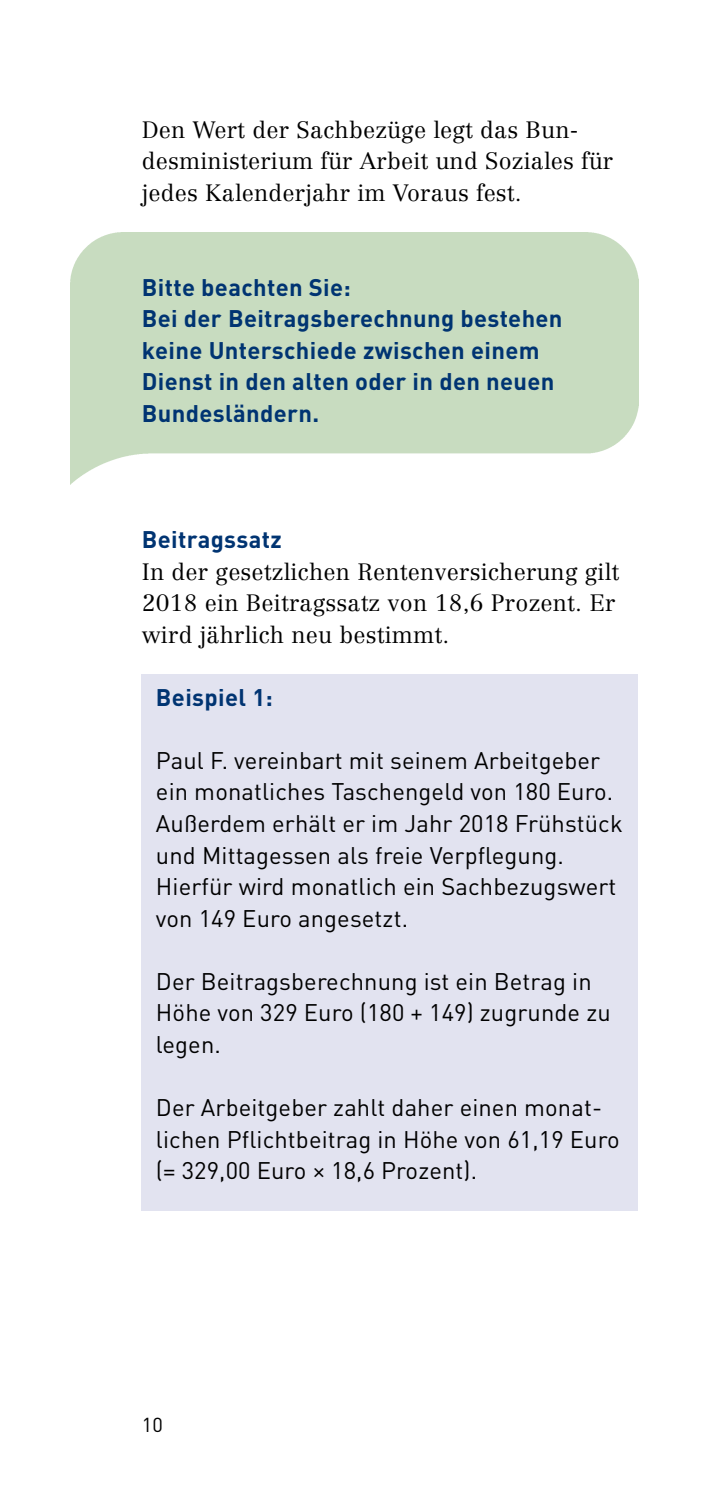
<style>
.page{position:relative;width:709px;height:1489px;background:#fff}
.page>*{position:absolute;margin:0;border:0;box-sizing:border-box;transform-origin:0 0}
.t1{font:23.75px/31.5px "DIN";letter-spacing:.005em;color:#000}
.t2{font:700 23.75px/31.5px "DIN";letter-spacing:.015em;color:#003472}
.t3{font:300 23.25px/31.5px "Centennial";letter-spacing:.01em;color:#000}
.t4{font:20px "DIN";color:#000}
</style>
<div class="page">
<div style="left:142px;top:674px;width:496px;height:536px;background:#e2e3f0"></div>
<p class="t3" style="left:142px;top:114px;width:473px">Den Wert der Sachbezüge legt das Bun&shy;desministerium für Arbeit und Soziales für jedes Kalenderjahr im Voraus fest.</p>
<h3 class="t2" style="left:142px;top:270px;width:210px">Bitte beachten Sie:</h3>
<p class="t2" style="left:142px;top:302px;width:422px">Bei der Beitragsberechnung bestehen keine Unterschiede zwischen einem<br>Dienst in den alten oder in den neuen<br>Bundesländern.</p>
<h3 class="t2" style="left:142px;top:522px;width:141px">Beitragssatz</h3>
<p class="t3" style="left:142px;top:555px;width:479px">In der gesetzlichen Rentenversicherung gilt<br>2018 ein Beitragssatz von 18,6 Prozent. Er wird jährlich neu bestimmt.</p>
<h3 class="t2" style="left:156px;top:680px;width:118px">Beispiel 1:</h3>
<p class="t1" style="left:156px;top:744px;width:468px">Paul F. vereinbart mit seinem Arbeitgeber ein monatliches Taschengeld von 180 Euro.<br>Außerdem erhält er im Jahr 2018 Frühstück und Mittagessen als freie Verpflegung.<br>Hierfür wird monatlich ein Sachbezugswert von 149 Euro angesetzt.</p>
<p class="t1" style="left:156px;top:965px;width:456px">Der Beitragsberechnung ist ein Betrag in<br>Höhe von 329 Euro (180 + 149) zugrunde zu legen.</p>
<p class="t1" style="left:156px;top:1091px;width:465px">Der Arbeitgeber zahlt daher einen monat&shy;lichen Pflichtbeitrag in Höhe von 61,19 Euro (= 329,00 Euro × 18,6 Prozent).</p>
<p class="t4" style="left:142px;top:1411px;width:23px">10</p>
</div>
